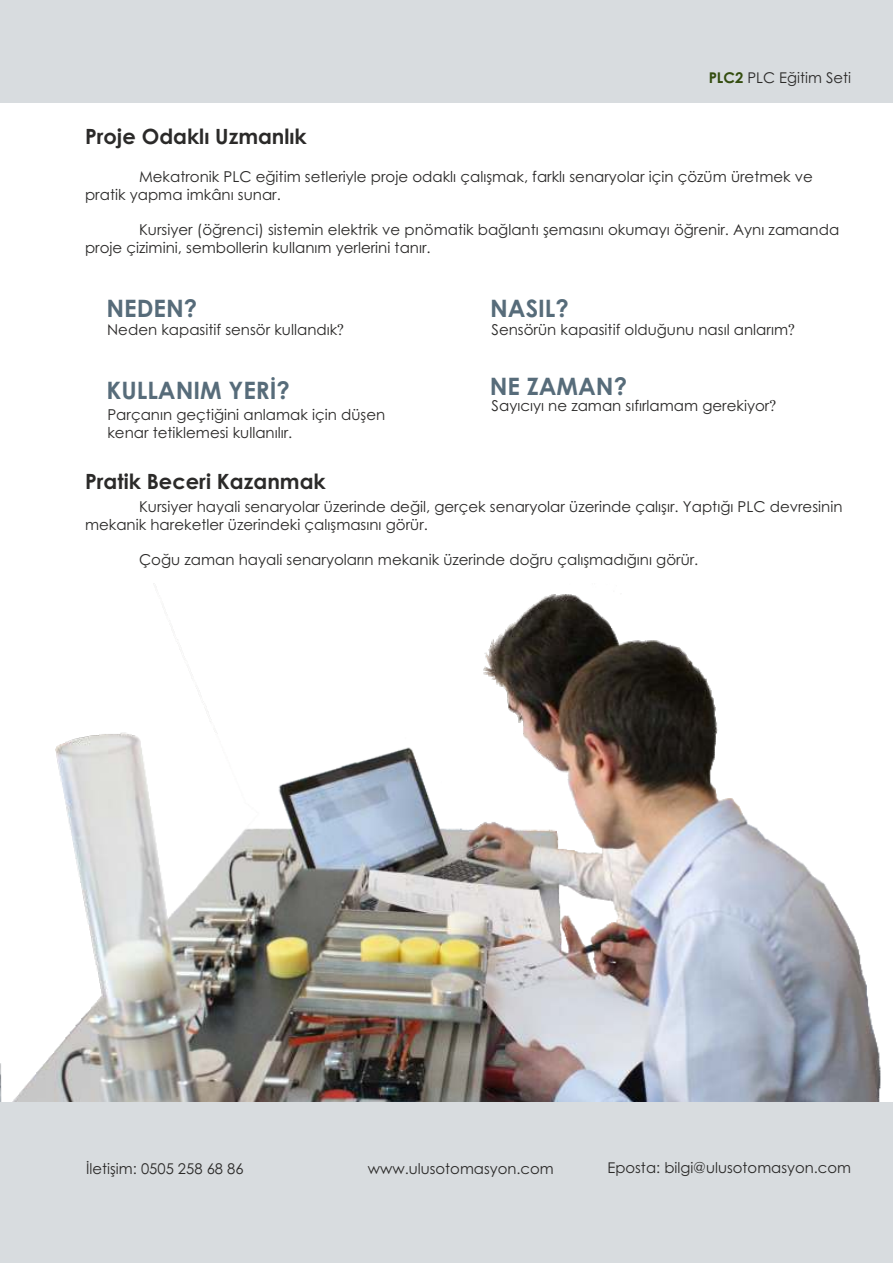
<style>
.page{position:relative;width:893px;height:1263px;background:#fff}
.page>*{position:absolute;margin:0;border:0;box-sizing:border-box;transform-origin:0 0}
.t1{font:700 24px "Century Gothic";color:#576c7a}
.t2{font:700 21px "Century Gothic";color:#2b2a29}
.t3{font:15px/17.9px "Century Gothic";color:#2b2a29}
.t4{font:14.85px "Century Gothic";color:#2b2a29}
.s1{font-weight:700;color:#344d0f}
.s2{font-family:"Century"}
</style>
<div class="page">
<img style="left:0;top:583px;width:881px;height:519px">
<div style="left:0;top:0;width:893px;height:102px;background:#d8dcdf"></div>
<div style="left:0;top:1102px;width:893px;height:161px;background:#d8dcdf"></div>
<p class="t4" style="left:709px;top:72px;width:144px"><span class="s1">PLC2</span> PLC Eğitim Seti</p>
<h2 class="t2" style="left:85px;top:128px;width:223px">Proje Odaklı Uzmanlık</h2>
<p class="t3" style="left:85px;top:169px;width:729px;text-indent:54px">Mekatronik PLC eğitim setleriyle proje odaklı çalışmak, farklı senaryolar için çözüm üretmek ve pratik yapma imkânı sunar.</p>
<p class="t3" style="left:85px;top:222px;width:756px;text-indent:54px">Kursiyer (öğrenci) sistemin elektrik ve pnömatik bağlantı şemasını okumayı öğrenir. Aynı zamanda proje çizimini, sembollerin kullanım yerlerini tanır.</p>
<h1 class="t1" style="left:107px;top:299px;width:92px">NEDEN?</h1>
<p class="t3" style="left:107px;top:322px;width:238px">Neden kapasitif sensör kullandık<span class="s2">?</span></p>
<h1 class="t1" style="left:107px;top:381px;width:185px">KULLANIM YERİ?</h1>
<p class="t3" style="left:107px;top:407px;width:279px">Parçanın geçtiğini anlamak için düşen kenar tetiklemesi kullanılır.</p>
<h1 class="t1" style="left:490px;top:299px;width:80px">NASIL?</h1>
<p class="t3" style="left:492px;top:322px;width:305px">Sensörün kapasitif olduğunu nasıl anlarım<span class="s2">?</span></p>
<h1 class="t1" style="left:490px;top:377px;width:139px">NE ZAMAN?</h1>
<p class="t3" style="left:492px;top:398px;width:286px">Sayıcıyı ne zaman sıfırlamam gerekiyor<span class="s2">?</span></p>
<h2 class="t2" style="left:85px;top:473px;width:242px">Pratik Beceri Kazanmak</h2>
<p class="t3" style="left:85px;top:499px;width:759px;text-indent:54px">Kursiyer hayali senaryolar üzerinde değil, gerçek senaryolar üzerinde çalışır. Yaptığı PLC devresinin mekanik hareketler üzerindeki çalışmasını görür.</p>
<p class="t3" style="left:139px;top:552px;width:561px">Çoğu zaman hayali senaryoların mekanik üzerinde doğru çalışmadığını görür.</p>
<p class="t4" style="left:86px;top:1163px;width:159px">İletişim: 0505 258 68 86</p>
<p class="t4" style="left:368px;top:1163px;width:188px">www.ulusotomasyon.com</p>
<p class="t4" style="left:607px;top:1162px;width:245px">Eposta: bilgi@ulusotomasyon.com</p>
</div>
